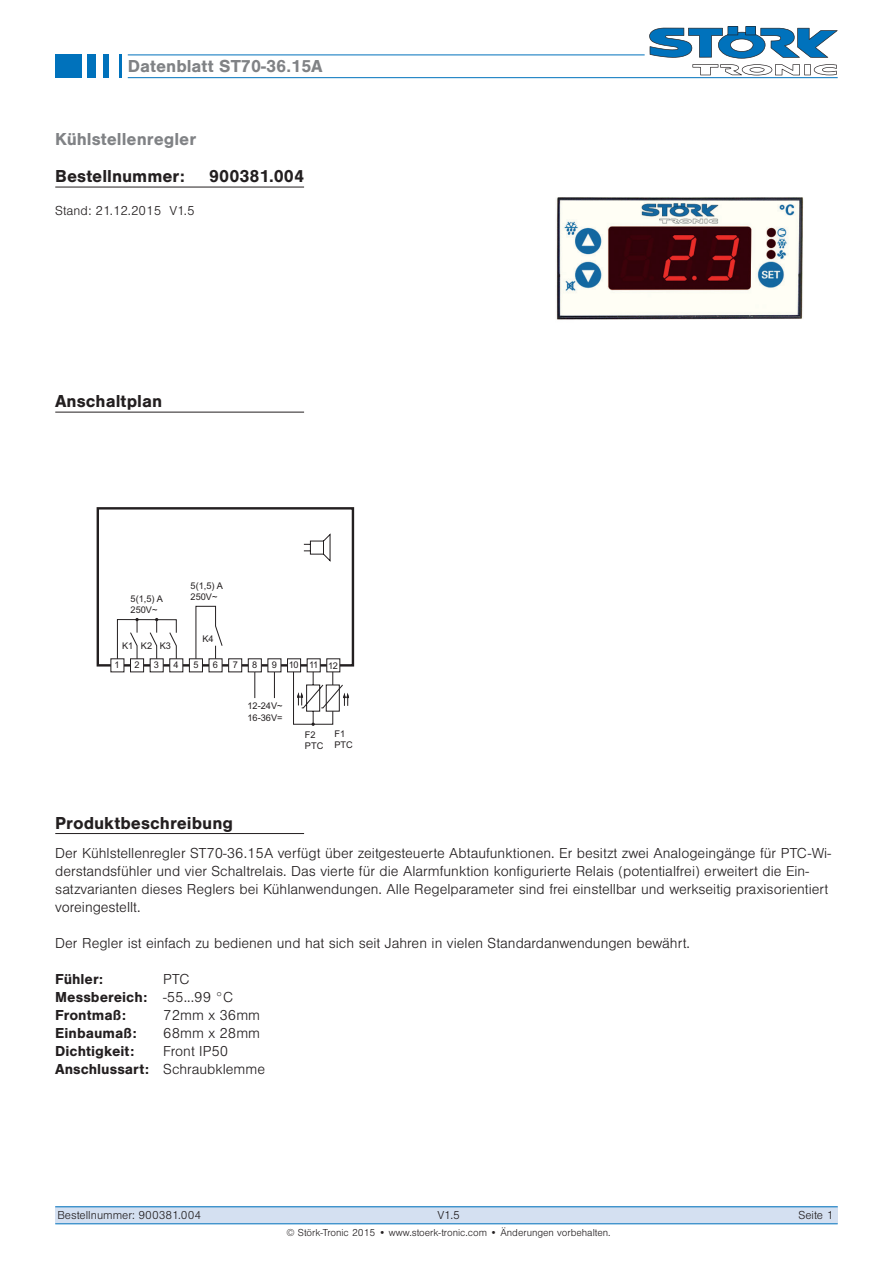
<style>
.page{position:relative;width:893px;height:1263px;background:#fff}
.page>*{position:absolute;margin:0;border:0;box-sizing:border-box;transform-origin:0 0}
.t1{font:700 18px "Nimbus San";color:#231f20}
.t2{font:700 18px "Nimbus San";color:#808285}
.t3{font:300 15px/18px "Nimbus San";color:#231f20}
.t4{font:700 15px/18px "Nimbus San";color:#231f20}
.t5{font:300 13.5px "Nimbus San";color:#231f20}
.t6{font:300 12px "Nimbus San";color:#231f20}
.t7{font:300 10.5px "Nimbus San";color:#231f20}
.t8{font:9.3px/11.1px "Arial";color:#231f20}
.s1{font-weight:300}
.s2{font-weight:700}
</style>
<div class="page">
<div style="left:55px;top:1207px;width:783px;height:17px;background:#d4e0f1"></div>
<svg style="left:649px;top:26px;width:189px;height:49px"></svg>
<hr style="left:128px;top:77px;width:710px;height:1px;background:#0072bc">
<hr style="left:128px;top:55px;width:517px;height:1px;background:#0072bc">
<hr style="left:55px;top:1223px;width:783px;height:1px;background:#0072bc">
<hr style="left:55px;top:1206px;width:783px;height:1px;background:#0072bc">
<div style="left:55px;top:55px;width:27px;height:23px;background:#0072bc"></div>
<div style="left:87px;top:55px;width:8px;height:23px;background:#0072bc"></div>
<div style="left:103px;top:55px;width:6px;height:23px;background:#0072bc"></div>
<hr style="left:120px;top:55px;width:2px;height:23px;background:#0072bc">
<div style="left:97px;top:507px;width:257px;height:159px;border:2px solid #231f20"></div>
<div style="left:110px;top:658px;width:14px;height:14px;background:#fff"></div>
<div style="left:130px;top:658px;width:14px;height:14px;background:#fff;border:1px solid #231f20"></div>
<div style="left:150px;top:658px;width:14px;height:14px;background:#fff"></div>
<div style="left:169px;top:658px;width:14px;height:14px;background:#fff;border:1px solid #231f20"></div>
<div style="left:189px;top:658px;width:14px;height:14px;background:#fff;border:1px solid #231f20"></div>
<div style="left:209px;top:658px;width:14px;height:14px;background:#fff"></div>
<div style="left:228px;top:658px;width:14px;height:14px;background:#fff;border:1px solid #231f20"></div>
<div style="left:248px;top:658px;width:14px;height:14px;background:#fff;border:1px solid #231f20"></div>
<svg style="left:267px;top:658px;width:14px;height:14px"></svg>
<div style="left:287px;top:658px;width:14px;height:14px;background:#fff;border:1px solid #231f20"></div>
<div style="left:307px;top:658px;width:14px;height:14px;background:#fff;border:1px solid #231f20"></div>
<svg style="left:326px;top:658px;width:14px;height:14px"></svg>
<svg style="left:254px;top:672px;width:1px;height:26px"></svg>
<svg style="left:274px;top:672px;width:1px;height:26px"></svg>
<svg style="left:195px;top:605px;width:28px;height:55px"></svg>
<svg style="left:303px;top:533px;width:28px;height:29px"></svg>
<svg style="left:117px;top:618px;width:60px;height:42px"></svg>
<svg style="left:293px;top:671px;width:56px;height:55px"></svg>
<hr style="left:55px;top:187px;width:249px;height:1px;background:#231f20">
<hr style="left:55px;top:833px;width:249px;height:1px;background:#231f20">
<hr style="left:55px;top:412px;width:249px;height:1px;background:#231f20">
<img style="left:556px;top:197px;width:248px;height:123px">
<p class="t2" style="left:128px;top:56px;width:196px">Datenblatt ST70-36.15A</p>
<p class="t2" style="left:55px;top:129px;width:143px">Kühlstellenregler</p>
<p class="t1" style="left:55px;top:166px;width:131px">Bestellnummer:</p>
<p class="t1" style="left:209px;top:166px;width:96px">900381.004</p>
<p class="t5" style="left:55px;top:203px;width:141px">Stand: 21.12.2015 V1.5</p>
<p class="t1" style="left:55px;top:391px;width:108px">Anschaltplan</p>
<p class="t8" style="left:131px;top:593px;width:34px">5(1,5) A<br>250V~</p>
<p class="t8" style="left:122px;top:640px;width:50px">K1 K2 K3</p>
<p class="t8" style="left:191px;top:580px;width:34px">5(1,5) A<br>250V~</p>
<p class="t8" style="left:202px;top:634px;width:13px">K4</p>
<p class="t8" style="left:115px;top:660px;width:7px">1</p>
<p class="t8" style="left:134px;top:660px;width:7px">2</p>
<p class="t8" style="left:154px;top:660px;width:7px">3</p>
<p class="t8" style="left:174px;top:660px;width:7px">4</p>
<p class="t8" style="left:193px;top:660px;width:7px">5</p>
<p class="t8" style="left:213px;top:660px;width:7px">6</p>
<p class="t8" style="left:233px;top:660px;width:7px">7</p>
<p class="t8" style="left:252px;top:660px;width:7px">8</p>
<p class="t8" style="left:272px;top:660px;width:7px">9</p>
<p class="t8" style="left:289px;top:660px;width:51px">10 11 12</p>
<p class="t8" style="left:247px;top:701px;width:37px">12-24V~<br>16-36V=</p>
<p class="t8" style="left:305px;top:729px;width:20px">F2<br>PTC</p>
<p class="t8" style="left:334px;top:729px;width:20px">F1<br>PTC</p>
<p class="t1" style="left:55px;top:813px;width:179px">Produktbeschreibung</p>
<p class="t3" style="left:55px;top:845px;width:777px">Der Kühlstellenregler ST70-36.15A verfügt über zeitgesteuerte Abtaufunktionen. Er besitzt zwei Analogeingänge für PTC-Wi&shy;derstandsfühler und vier Schaltrelais. Das vierte für die Alarmfunktion konfigurierte Relais (potentialfrei) erweitert die Ein&shy;satzvarianten dieses Reglers bei Kühlanwendungen. Alle Regelparameter sind frei einstellbar und werkseitig praxisorientiert voreingestellt.</p>
<p class="t3" style="left:55px;top:935px;width:636px">Der Regler ist einfach zu bedienen und hat sich seit Jahren in vielen Standardanwendungen bewährt.</p>
<p class="t4" style="left:55px;top:970px;width:49px">Fühler:</p>
<p class="t4" style="left:55px;top:970px;width:179px;text-indent:108px"><span class="s1">PTC<br></span>Messbereich: <span class="s1">-55...99 °C<br></span>Frontmaß:</p>
<p class="t3" style="left:163px;top:1007px;width:98px">72mm x 36mm</p>
<p class="t4" style="left:55px;top:1024px;width:83px">Einbaumaß:</p>
<p class="t3" style="left:163px;top:1025px;width:98px">68mm x 28mm</p>
<p class="t4" style="left:55px;top:1042px;width:80px">Dichtigkeit:</p>
<p class="t3" style="left:55px;top:1043px;width:211px;text-indent:108px">Front IP50<br><span class="s2">Anschlussart:</span> Schraubklemme</p>
<p class="t6" style="left:57px;top:1209px;width:145px">Bestellnummer: 900381.004</p>
<p class="t6" style="left:437px;top:1209px;width:24px">V1.5</p>
<p class="t6" style="left:798px;top:1209px;width:37px">Seite 1</p>
<p class="t7" style="left:287px;top:1227px;width:326px">© Störk-Tronic 2015 • www.stoerk-tronic.com • Änderungen vorbehalten.</p>
</div>
